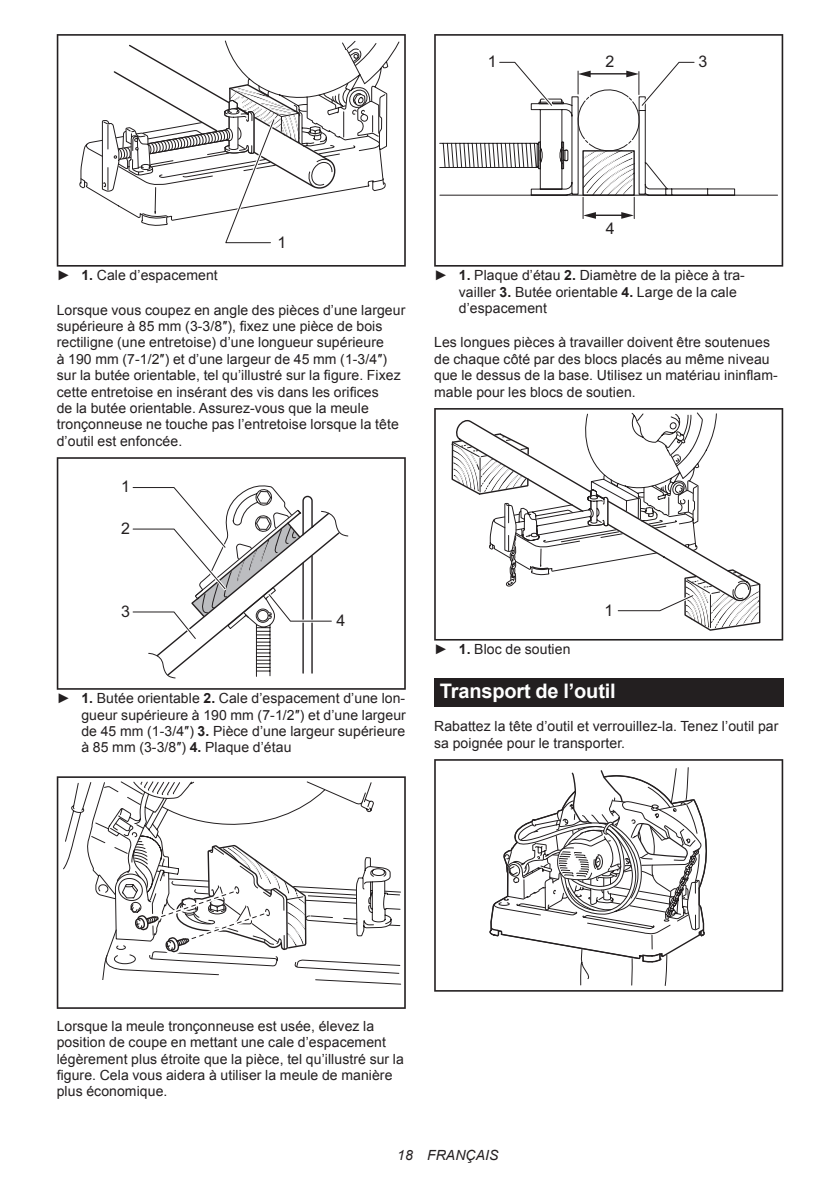
<style>
.page{position:relative;width:840px;height:1191px;background:#fff}
.page>*{position:absolute;margin:0;border:0;box-sizing:border-box;transform-origin:0 0}
.t1{font:700 20px "Arial";letter-spacing:-.01em;color:#fff}
.t2{font:16px "Arial";color:#231f20}
.t3{font:14px/16.4px "Arial";letter-spacing:.005em;color:#231f20}
.t4{font:italic 14px "Arial";letter-spacing:.005em;color:#231f20}
.s1{font-weight:700}
</style>
<div class="page">
<svg style="left:57px;top:34px;width:348px;height:233px"></svg>
<svg style="left:79px;top:40px;width:306px;height:215px"></svg>
<svg style="left:57px;top:457px;width:348px;height:232px"></svg>
<svg style="left:130px;top:484px;width:218px;height:194px"></svg>
<svg style="left:57px;top:776px;width:348px;height:232px"></svg>
<svg style="left:434px;top:34px;width:348px;height:233px"></svg>
<svg style="left:439px;top:59px;width:338px;height:160px"></svg>
<svg style="left:434px;top:408px;width:348px;height:232px"></svg>
<svg style="left:450px;top:412px;width:312px;height:219px"></svg>
<div style="left:434px;top:678px;width:348px;height:28px;background:#231f20"></div>
<svg style="left:434px;top:759px;width:348px;height:232px"></svg>
<p class="t2" style="left:487px;top:51px;width:10px">1</p>
<p class="t2" style="left:605px;top:51px;width:10px">2</p>
<p class="t2" style="left:698px;top:51px;width:10px">3</p>
<p class="t2" style="left:277px;top:232px;width:10px">1</p>
<p class="t3" style="left:57px;top:267px;width:162px">► <span class="s1">1.</span> Cale d’espacement</p>
<p class="t3" style="left:57px;top:302px;width:350px">Lorsque vous coupez en angle des pièces d’une largeur supérieure à 85 mm (3-3/8″), fixez une pièce de bois rectiligne (une entretoise) d’une longueur supérieure<br>à 190 mm (7-1/2″) et d’une largeur de 45 mm (1-3/4″) sur la butée orientable, tel qu’illustré sur la figure. Fixez cette entretoise en insérant des vis dans les orifices<br>de la butée orientable. Assurez-vous que la meule tronçonneuse ne touche pas l’entretoise lorsque la tête d’outil est enfoncée.</p>
<p class="t2" style="left:121px;top:476px;width:10px">1</p>
<p class="t2" style="left:121px;top:518px;width:10px">2</p>
<p class="t2" style="left:121px;top:601px;width:10px">3</p>
<p class="t2" style="left:336px;top:610px;width:10px">4</p>
<p class="t3" style="left:81px;top:690px;width:326px;text-align:justify;text-indent:-25px">► <span class="s1">1.</span> Butée orientable <span class="s1">2.</span> Cale d’espacement d’une lon&shy;gueur supérieure à 190 mm (7-1/2″) et d’une largeur de 45 mm (1-3/4″) <span class="s1">3.</span> Pièce d’une largeur supérieure à 85 mm (3-3/8″) <span class="s1">4.</span> Plaque d’étau</p>
<p class="t2" style="left:605px;top:218px;width:10px">4</p>
<p class="t3" style="left:458px;top:267px;width:287px;text-indent:-25px">► <span class="s1">1.</span> Plaque d’étau <span class="s1">2.</span> Diamètre de la pièce à tra&shy;vailler <span class="s1">3.</span> Butée orientable <span class="s1">4.</span> Large de la cale d’espacement</p>
<p class="t3" style="left:434px;top:334px;width:345px">Les longues pièces à travailler doivent être soutenues de chaque côté par des blocs placés au même niveau que le dessus de la base. Utilisez un matériau ininflam&shy;mable pour les blocs de soutien.</p>
<p class="t2" style="left:604px;top:600px;width:10px">1</p>
<p class="t3" style="left:434px;top:641px;width:138px">► <span class="s1">1.</span> Bloc de soutien</p>
<h1 class="t1" style="left:439px;top:677px;width:177px">Transport de l’outil</h1>
<p class="t3" style="left:434px;top:718px;width:345px">Rabattez la tête d’outil et verrouillez-la. Tenez l’outil par sa poignée pour le transporter.</p>
<p class="t3" style="left:57px;top:1018px;width:348px">Lorsque la meule tronçonneuse est usée, élevez la position de coupe en mettant une cale d’espacement légèrement plus étroite que la pièce, tel qu’illustré sur la figure. Cela vous aidera à utiliser la meule de manière plus économique.</p>
<p class="t4" style="left:397px;top:1146px;width:103px">18 FRANÇAIS</p>
</div>
